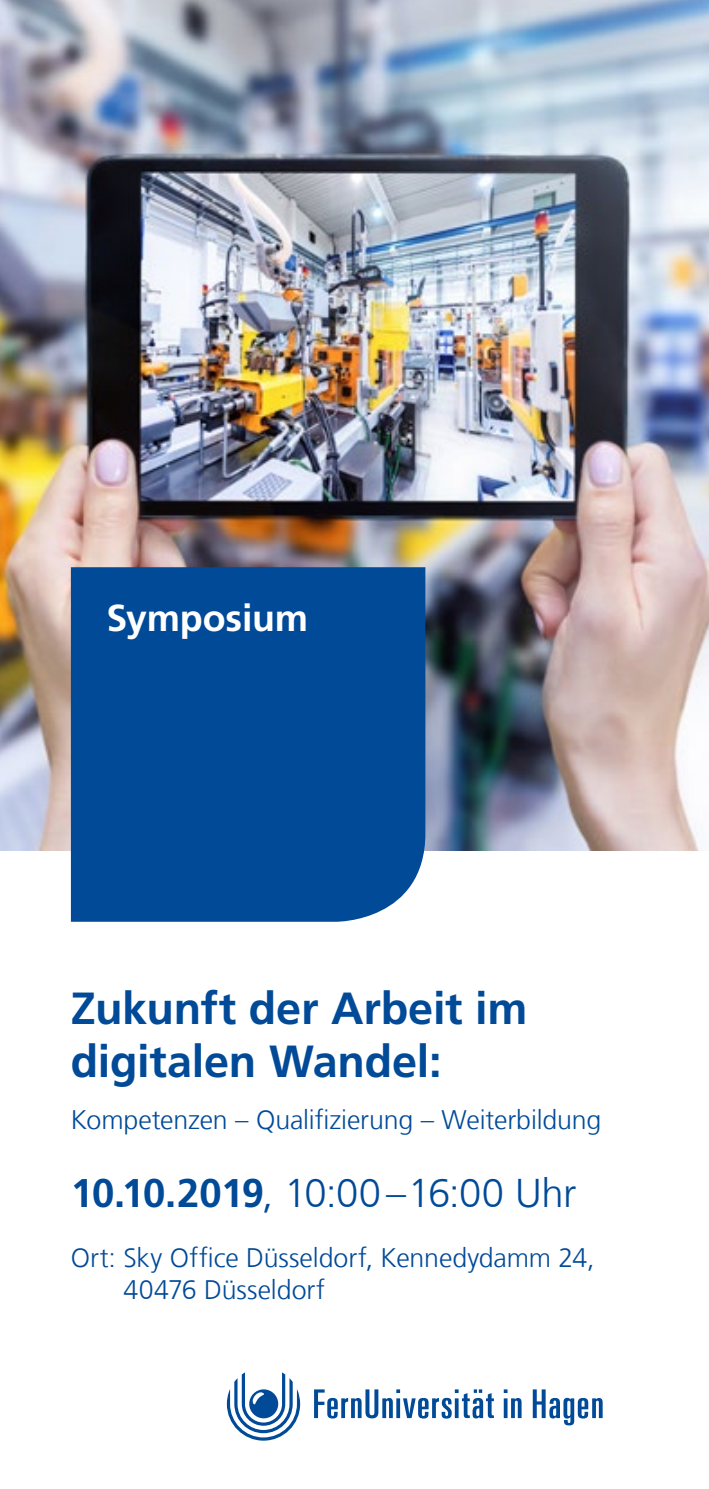
<style>
.page{position:relative;width:709px;height:1489px;background:#fff}
.page>*{position:absolute;margin:0;border:0;box-sizing:border-box;transform-origin:0 0}
.t1{font:700 45px "Frutiger LT Com";letter-spacing:-.01em;color:#004a98}
.t2{font:300 40px "Frutiger LT Com";letter-spacing:-.015em;color:#004a98}
.t3{font:700 37.5px "Frutiger LT Com";letter-spacing:-.005em;color:#fff}
.t4{font:300 26.75px/32.5px "Frutiger LT Com";letter-spacing:-.005em;color:#004a98}
.s1{font-weight:700}
</style>
<div class="page">
<img style="left:0;top:0;width:709px;height:850px">
<svg style="left:314px;top:1389px;width:288px;height:36px"></svg>
<svg style="left:227px;top:1372px;width:73px;height:68px"></svg>
<div style="left:71px;top:567px;width:354px;height:354px;background:#004a98"></div>
<p class="t3" style="left:106px;top:595px;width:203px">Symposium</p>
<p class="t1" style="left:71px;top:981px;width:458px">Zukunft der Arbeit im</p>
<p class="t1" style="left:71px;top:1034px;width:372px">digitalen Wandel:</p>
<p class="t4" style="left:71px;top:1103px;width:532px">Kompetenzen – Qualifizierung – Weiterbildung</p>
<p class="t2" style="left:71px;top:1169px;width:507px"><span class="s1">10.10.2019</span>, 10:00–16:00 Uhr</p>
<p class="t4" style="left:123px;top:1241px;width:472px;text-indent:-53px">Ort: Sky Office Düsseldorf, Kennedydamm 24,<br>40476 Düsseldorf</p>
</div>
